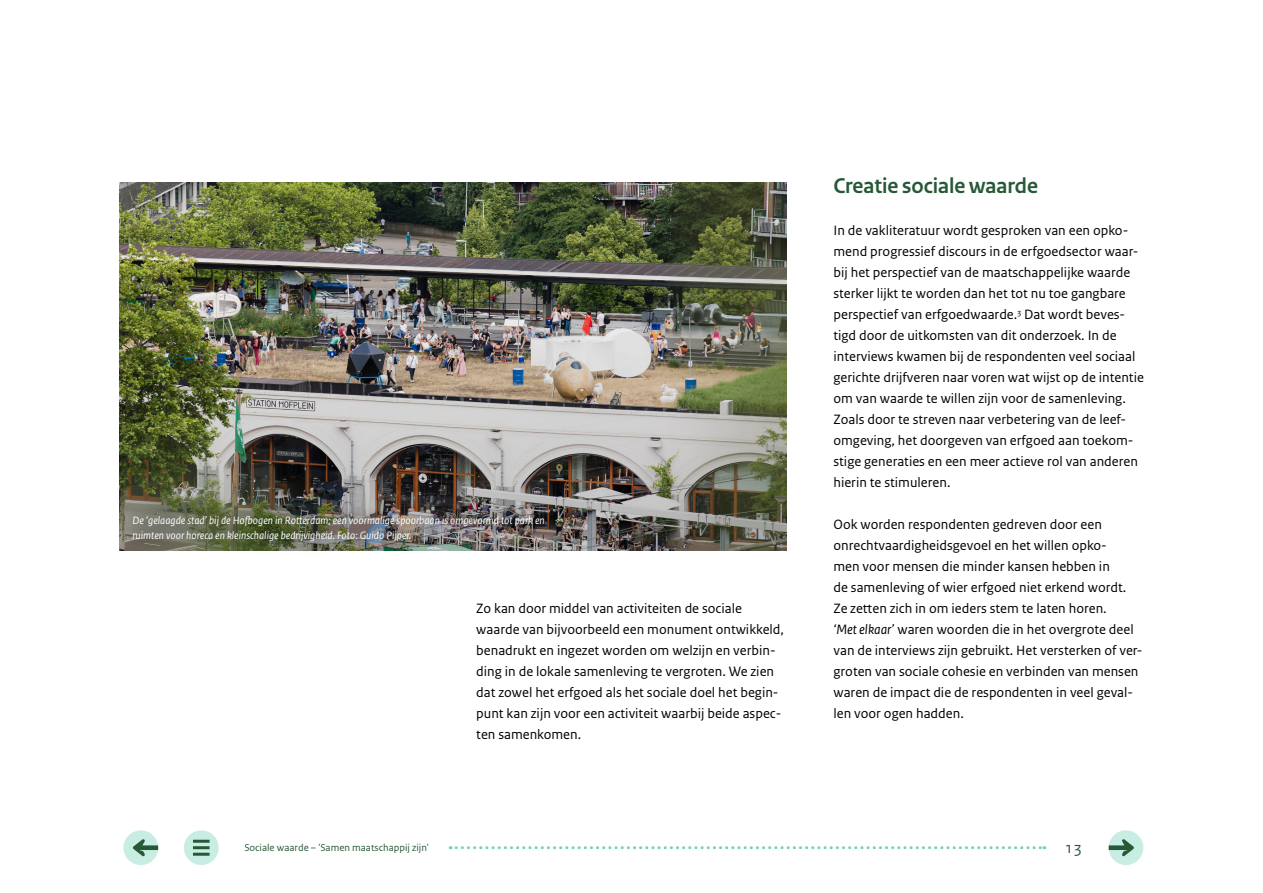
<style>
.page{position:relative;width:1263px;height:893px;background:#fff}
.page>*{position:absolute;margin:0;border:0;box-sizing:border-box;transform-origin:0 0}
.t1{font:700 22.5px "Rijksoverheid Sans Heading";color:#275937}
.t2{font:16.5px "Rijksoverheid Sans Text";color:#275937}
.p_lopende{font:14.25px/21px "Rijksoverheid Sans Text";color:#000}
.t3{font:italic 11.25px/15px "Rijksoverheid Sans Text";color:#fff}
.t4{font:10.5px "Rijksoverheid Sans Text";color:#275937}
.s1{font-style:italic}
</style>
<div class="page">
<img style="left:119px;top:183px;width:668px;height:367px">
<img style="left:121px;top:504px;width:438px;height:47px">
<svg style="left:450px;top:846px;width:595px;height:3px"></svg>
<div style="left:1109px;top:830px;width:34px;height:35px;background:#c8ede2;border-radius:50%"></div>
<svg style="left:1109px;top:839px;width:25px;height:17px"></svg>
<div style="left:123px;top:830px;width:35px;height:35px;background:#c8ede2;border-radius:50%"></div>
<svg style="left:133px;top:839px;width:25px;height:17px"></svg>
<div style="left:184px;top:830px;width:35px;height:35px;background:#c8ede2;border-radius:50%"></div>
<hr style="left:193px;top:846px;width:17px;height:3px;background:#275937">
<hr style="left:193px;top:840px;width:17px;height:3px;background:#275937">
<hr style="left:193px;top:853px;width:17px;height:3px;background:#275937">
<p class="t3" style="left:132px;top:513px;width:414px">De ‘gelaagde stad’ bij de Hofbogen in Rotterdam; een voormalige spoorbaan is omgevormd tot park en ruimten voor horeca en kleinschalige bedrijvigheid. Foto: Guido Pijper.</p>
<p class="p_lopende" style="left:476px;top:598px;width:309px">Zo kan door middel van activiteiten de sociale waarde van bijvoorbeeld een monument ontwikkeld, benadrukt en ingezet worden om welzijn en verbin&shy;ding in de lokale samenleving te vergroten. We zien dat zowel het erfgoed als het sociale doel het begin&shy;punt kan zijn voor een activiteit waarbij beide aspec&shy;ten samenkomen.</p>
<h3 class="t1" style="left:833px;top:173px;width:206px">Creatie sociale waarde</h3>
<p class="p_lopende" style="left:833px;top:220px;width:312px">In de vakliteratuur wordt gesproken van een opko&shy;mend progressief discours in de erfgoedsector waar&shy;bij het perspectief van de maatschappelijke waarde sterker lijkt te worden dan het tot nu toe gangbare perspectief van erfgoedwaarde.<sup>3</sup> Dat wordt beves&shy;tigd door de uitkomsten van dit onderzoek. In de interviews kwamen bij de respondenten veel sociaal gerichte drijfveren naar voren wat wijst op de intentie om van waarde te willen zijn voor de samenleving.<br>Zoals door te streven naar verbetering van de leef&shy;omgeving, het doorgeven van erfgoed aan toekom&shy;stige generaties en een meer actieve rol van anderen hierin te stimuleren.</p>
<p class="p_lopende" style="left:833px;top:514px;width:311px">Ook worden respondenten gedreven door een onrechtvaardigheidsgevoel en het willen opko-<br>men voor mensen die minder kansen hebben in<br>de samenleving of wier erfgoed niet erkend wordt.<br>Ze zetten zich in om ieders stem te laten horen.<br><span class="s1">‘Met elkaar’</span> waren woorden die in het overgrote deel van de interviews zijn gebruikt. Het versterken of ver&shy;groten van sociale cohesie en verbinden van mensen waren de impact die de respondenten in veel geval&shy;len voor ogen hadden.</p>
<p class="t4" style="left:244px;top:841px;width:186px">Sociale waarde – 'Samen maatschappij zijn'</p>
<p class="t2" style="left:1065px;top:838px;width:19px">13</p>
</div>
